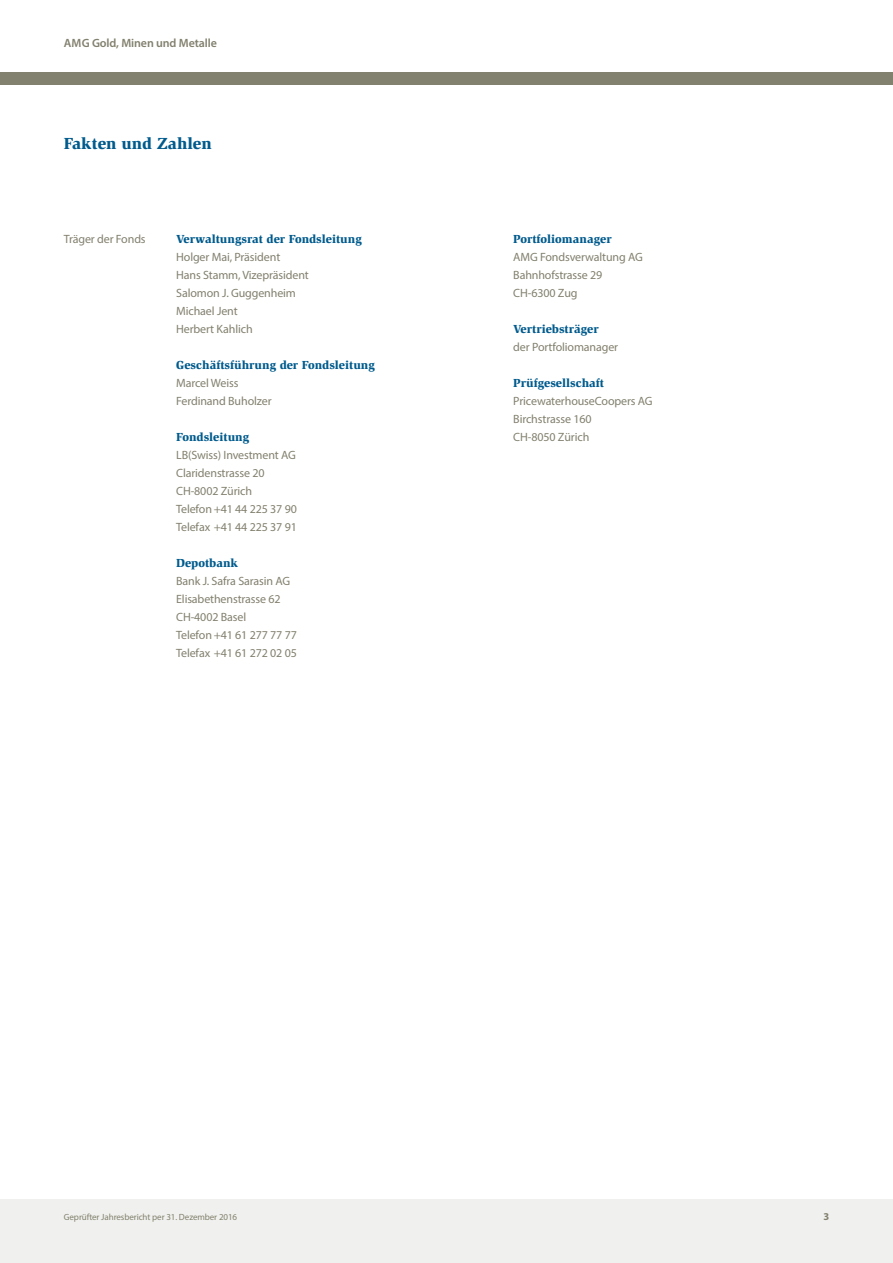
<style>
.page{position:relative;width:893px;height:1263px;background:#fff}
.page>*{position:absolute;margin:0;border:0;box-sizing:border-box;transform-origin:0 0}
.t1{font:900 16.5px "Slimbach";color:#005b8d}
.t2{font:12px/18px "Myriad Pro";letter-spacing:-.01em;color:#82806e}
.t3{font:900 12px "Slimbach";color:#005b8d}
.t4{font:600 12px "Myriad Pro";letter-spacing:-.01em;color:#82806e}
.t5{font:700 10.5px "Myriad Pro";color:#82806e}
.t6{font:9px "Myriad Pro";letter-spacing:-.01em;color:#82806e}
</style>
<div class="page">
<div style="left:0;top:1199px;width:893px;height:64px;background:#f0f1ee"></div>
<div style="left:0;top:72px;width:893px;height:13px;background:#82806e"></div>
<p class="t4" style="left:64px;top:36px;width:155px">AMG Gold, Minen und Metalle</p>
<h1 class="t1" style="left:64px;top:133px;width:150px">Fakten und Zahlen</h1>
<p class="t2" style="left:64px;top:230px;width:83px">Träger der Fonds</p>
<p class="t3" style="left:176px;top:232px;width:187px">Verwaltungsrat der Fondsleitung</p>
<p class="t2" style="left:176px;top:248px;width:134px">Holger Mai, Präsident<br>Hans Stamm, Vizepräsident<br>Salomon J. Guggenheim<br>Michael Jent<br>Herbert Kahlich</p>
<p class="t3" style="left:176px;top:358px;width:200px">Geschäftsführung der Fondsleitung</p>
<p class="t2" style="left:176px;top:374px;width:97px">Marcel Weiss<br>Ferdinand Buholzer</p>
<p class="t3" style="left:176px;top:430px;width:75px">Fondsleitung</p>
<p class="t2" style="left:176px;top:446px;width:122px">LB(Swiss) Investment AG<br>Claridenstrasse 20<br>CH-8002 Zürich<br>Telefon+41 44 225 37 90<br>Telefax +41 44 225 37 91</p>
<p class="t3" style="left:176px;top:556px;width:64px">Depotbank</p>
<p class="t2" style="left:176px;top:572px;width:122px">Bank J. Safra Sarasin AG<br>Elisabethenstrasse 62<br>CH-4002 Basel<br>Telefon+41 61 277 77 77<br>Telefax +41 61 272 02 05</p>
<p class="t3" style="left:513px;top:232px;width:100px">Portfoliomanager</p>
<p class="t2" style="left:513px;top:248px;width:131px">AMG Fondsverwaltung AG<br>Bahnhofstrasse 29<br>CH-6300 Zug</p>
<p class="t3" style="left:513px;top:322px;width:87px">Vertriebsträger</p>
<p class="t2" style="left:513px;top:338px;width:106px">der Portfoliomanager</p>
<p class="t3" style="left:513px;top:376px;width:92px">Prüfgesellschaft</p>
<p class="t2" style="left:513px;top:392px;width:141px">PricewaterhouseCoopers AG<br>Birchstrasse 160<br>CH-8050 Zürich</p>
<p class="t6" style="left:64px;top:1212px;width:175px">Geprüfter Jahresbericht per 31. Dezember 2016</p>
<p class="t5" style="left:823px;top:1210px;width:7px">3</p>
</div>
